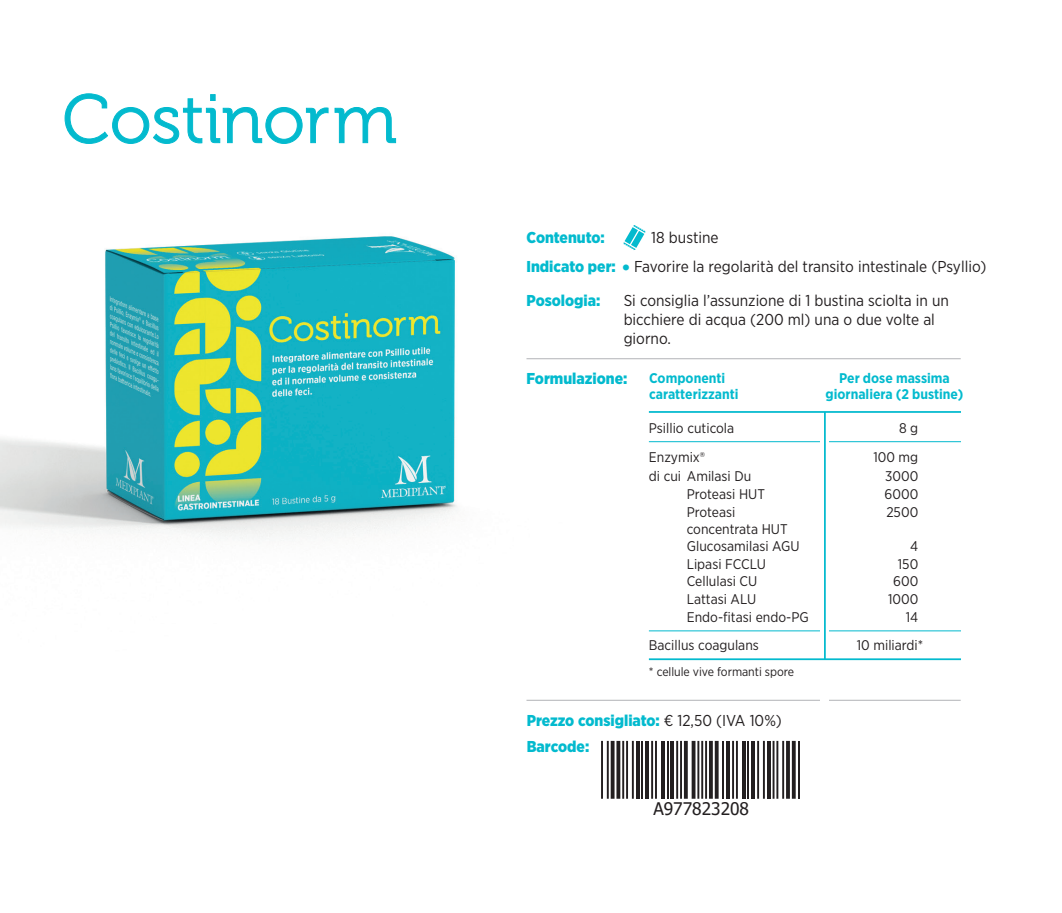
<style>
.page{position:relative;width:1062px;height:913px;background:#fff}
.page>*{position:absolute;margin:0;border:0;box-sizing:border-box;transform-origin:0 0}
.t1{font:68.25px "Museo 300";color:#03bace}
.t2{font:17.32px "Tahoma";color:#231f20}
.t3{font:15.75px/18.9px "Gotham Narrow";color:#231f20}
.t4{font:900 15.75px/26.2px "Gotham Narrow";color:#03bace}
.t5{font:14px/17.7px "Gotham Narrow";color:#231f20}
.t6{font:700 14px/16.8px "Gotham Narrow";color:#03bace}
.t7{font:12.25px "Gotham Narrow";letter-spacing:-.005em;color:#231f20}
.s1{font-weight:900;color:#03bace}
.s2{font-family:"Gotham";font-weight:900;color:#03bace}
.s3{font-weight:400;color:#231f20}
</style>
<div class="page">
<img style="left:0;top:138px;width:754px;height:563px">
<svg style="left:64px;top:93px;width:332px;height:51px"></svg>
<hr style="left:526px;top:358px;width:434px;height:1px;background:#b2b3b7">
<hr style="left:526px;top:699px;width:434px;height:1px;background:#b2b3b7">
<svg style="left:623px;top:225px;width:22px;height:25px"></svg>
<hr style="left:649px;top:441px;width:312px;height:1px;background:#03bace">
<hr style="left:649px;top:630px;width:312px;height:1px;background:#03bace">
<svg style="left:821px;top:417px;width:8px;height:283px"></svg>
<hr style="left:824px;top:412px;width:1px;height:247px;background:#03bace">
<hr style="left:649px;top:411px;width:312px;height:1px;background:#03bace">
<hr style="left:649px;top:658px;width:312px;height:2px;background:#03bace">
<hr style="left:601px;top:740px;width:2px;height:58px;background:#231f20">
<hr style="left:607px;top:740px;width:2px;height:58px;background:#231f20">
<svg style="left:610px;top:740px;width:4px;height:58px"></svg>
<svg style="left:616px;top:740px;width:4px;height:58px"></svg>
<hr style="left:622px;top:740px;width:2px;height:58px;background:#231f20">
<hr style="left:626px;top:740px;width:2px;height:58px;background:#231f20">
<hr style="left:632px;top:740px;width:2px;height:58px;background:#231f20">
<svg style="left:636px;top:741px;width:3px;height:57px"></svg>
<hr style="left:641px;top:740px;width:2px;height:58px;background:#231f20">
<hr style="left:645px;top:740px;width:4px;height:58px;background:#231f20">
<hr style="left:651px;top:740px;width:2px;height:58px;background:#231f20">
<hr style="left:655px;top:740px;width:2px;height:58px;background:#231f20">
<hr style="left:661px;top:740px;width:3px;height:58px;background:#231f20">
<hr style="left:666px;top:740px;width:2px;height:58px;background:#231f20">
<hr style="left:670px;top:740px;width:4px;height:58px;background:#231f20">
<hr style="left:676px;top:740px;width:2px;height:58px;background:#231f20">
<hr style="left:680px;top:740px;width:2px;height:58px;background:#231f20">
<svg style="left:684px;top:740px;width:4px;height:58px"></svg>
<svg style="left:691px;top:740px;width:4px;height:58px"></svg>
<hr style="left:697px;top:740px;width:2px;height:58px;background:#231f20">
<hr style="left:701px;top:740px;width:2px;height:58px;background:#231f20">
<hr style="left:705px;top:740px;width:2px;height:58px;background:#231f20">
<svg style="left:709px;top:740px;width:4px;height:58px"></svg>
<svg style="left:714px;top:740px;width:4px;height:58px"></svg>
<hr style="left:722px;top:740px;width:2px;height:58px;background:#231f20">
<hr style="left:726px;top:740px;width:4px;height:58px;background:#231f20">
<hr style="left:732px;top:740px;width:2px;height:58px;background:#231f20">
<hr style="left:736px;top:740px;width:2px;height:58px;background:#231f20">
<svg style="left:742px;top:741px;width:3px;height:57px"></svg>
<hr style="left:747px;top:740px;width:2px;height:58px;background:#231f20">
<hr style="left:751px;top:740px;width:4px;height:58px;background:#231f20">
<hr style="left:757px;top:740px;width:2px;height:58px;background:#231f20">
<hr style="left:763px;top:740px;width:2px;height:58px;background:#231f20">
<svg style="left:767px;top:741px;width:3px;height:57px"></svg>
<hr style="left:772px;top:740px;width:2px;height:58px;background:#231f20">
<hr style="left:776px;top:740px;width:2px;height:58px;background:#231f20">
<hr style="left:782px;top:740px;width:2px;height:58px;background:#231f20">
<svg style="left:786px;top:740px;width:4px;height:58px"></svg>
<hr style="left:792px;top:740px;width:3px;height:58px;background:#231f20">
<hr style="left:797px;top:740px;width:2px;height:58px;background:#231f20">
<h1 class="t1" style="left:62px;top:82px;width:336px">Costinorm</h1>
<p class="t3" style="left:526px;top:222px;width:461px;line-height:29.4px;text-indent:125px">18 bustine<br><span class="s1">Indicato per:</span> <span class="s2">•</span> Favorire la regolarità del transito intestinale (Psyllio)</p>
<p class="t3" style="left:623px;top:291px;width:327px">Si consiglia l’assunzione di 1 bustina sciolta in un bicchiere di acqua (200 ml) una o due volte al giorno.</p>
<p class="t4" style="left:526px;top:224px;width:80px">Contenuto:</p>
<p class="t4" style="left:526px;top:287px;width:75px">Posologia:</p>
<p class="t4" style="left:526px;top:365px;width:102px">Formulazione:</p>
<p class="t6" style="left:649px;top:369px;width:91px">Componenti caratterizzanti</p>
<p class="t6" style="left:825px;top:369px;width:139px;text-align:center">Per dose massima giornaliera (2 bustine)</p>
<p class="t5" style="left:649px;top:413px;width:87px;line-height:29.2px">Psillio cuticola<br>Enzymix®</p>
<p class="t5" style="left:687px;top:485px;width:102px">Proteasi HUT<br>Proteasi concentrata HUT</p>
<p class="t5" style="left:873px;top:413px;width:46px;line-height:29.2px;text-align:right">8 g<br>100 mg</p>
<p class="t5" style="left:884px;top:485px;width:35px">6000</p>
<p class="t5" style="left:649px;top:467px;width:104px">di cui Amilasi Du</p>
<p class="t5" style="left:885px;top:467px;width:35px">3000</p>
<p class="t5" style="left:886px;top:502px;width:33px">2500</p>
<p class="t5" style="left:687px;top:536px;width:114px">Glucosamilasi AGU<br>Lipasi FCCLU<br>Cellulasi CU</p>
<p class="t5" style="left:687px;top:607px;width:123px">Endo-fitasi endo-PG</p>
<p class="t5" style="left:687px;top:590px;width:71px">Lattasi ALU</p>
<p class="t5" style="left:649px;top:636px;width:111px">Bacillus coagulans</p>
<p class="t7" style="left:649px;top:663px;width:147px">* cellule vive formanti spore</p>
<p class="t5" style="left:910px;top:536px;width:10px">4</p>
<p class="t5" style="left:893px;top:572px;width:27px">600</p>
<p class="t5" style="left:897px;top:554px;width:22px">150</p>
<p class="t5" style="left:888px;top:590px;width:32px;text-align:right">1000<br>14</p>
<p class="t5" style="left:856px;top:636px;width:68px">10 miliardi*</p>
<p class="t4" style="left:527px;top:707px;width:257px">Prezzo consigliato: <span class="s3">€ 12,50 (IVA 10%)<br></span>Barcode:</p>
<p class="t2" style="left:653px;top:797px;width:97px">A977823208</p>
</div>
